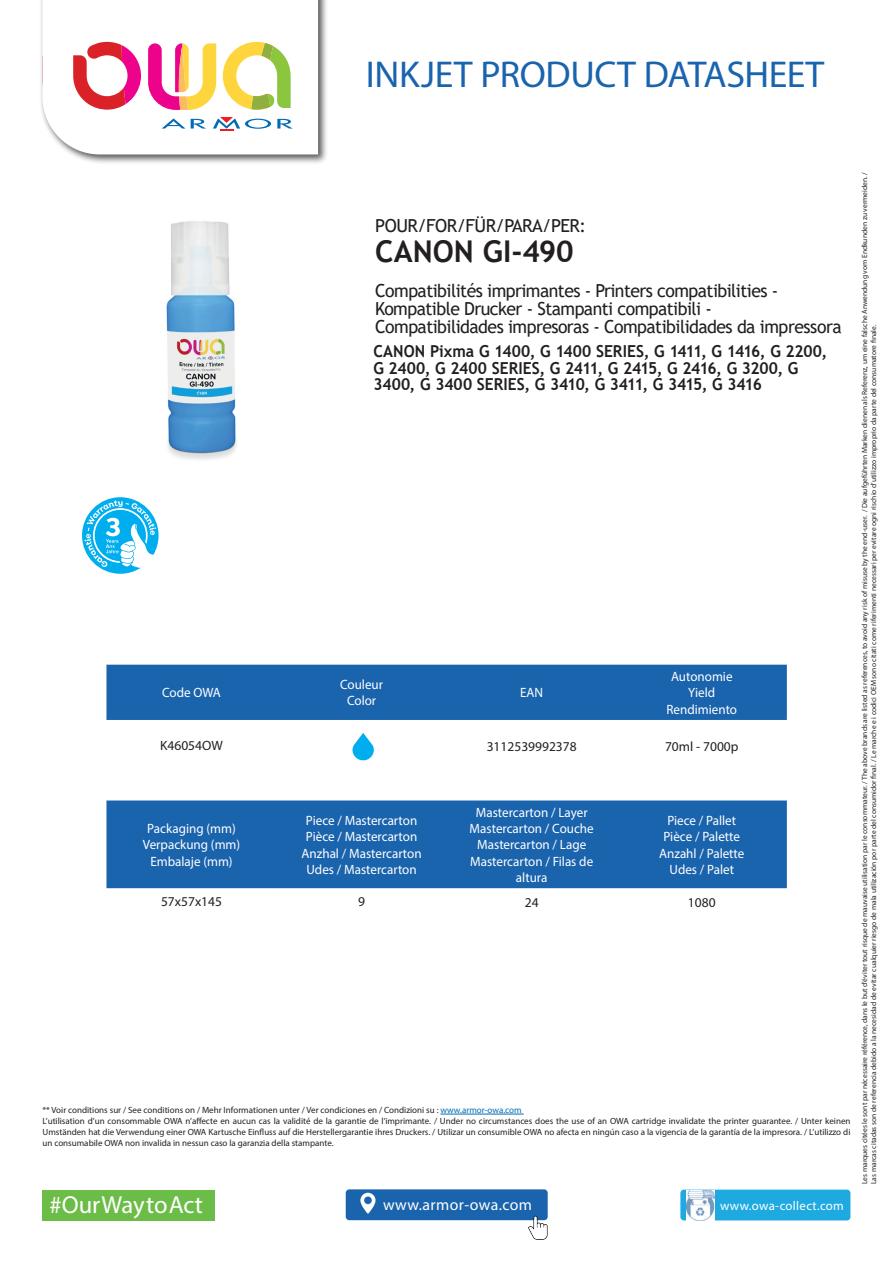
<style>
.page{position:relative;width:893px;height:1263px;background:#fff}
.page>*{position:absolute;margin:0;border:0;box-sizing:border-box;transform-origin:0 0}
.t1{font:37.5px "Myriad Pro";letter-spacing:-.01em;color:#1a63ad}
.t2{font:700 30px "Trebuchet MS";color:#231f20}
.t3{font:24.6px "Myriad Pro";color:#fff}
.t4{font:18px/18px "Trebuchet MS";letter-spacing:-.03em;color:#231f20}
.t5{font:700 16.5px/16.5px "Trebuchet MS";letter-spacing:-.01em;color:#231f20;scale:.95 1}
.t6{font:15.75px "Myriad Pro";letter-spacing:.025em;color:#fff}
.t7{font:13.5px/16.2px "Myriad Pro";color:#fff;text-align:center}
.t8{font:13.5px "Myriad Pro";color:#231f20}
.t9{font:12.75px "Myriad Pro";letter-spacing:.025em;color:#fff}
.t10{font:9px/10.8px "Myriad Pro";color:#231f20}
.t11{font:7.5px/9px "Myriad Pro";color:#231f20}
.s1{color:#006bb6}
</style>
<div class="page">
<div style="left:106px;top:665px;width:681px;height:55px;background:#1a63ad"></div>
<div style="left:106px;top:800px;width:681px;height:88px;background:#1a63ad"></div>
<hr style="left:440px;top:1114px;width:84px;height:1px;background:#006bb6">
<img style="left:166px;top:221px;width:71px;height:239px">
<svg style="left:82px;top:497px;width:77px;height:77px"></svg>
<svg style="left:352px;top:733px;width:22px;height:28px"></svg>
<div style="left:680px;top:1189px;width:170px;height:31px;background:#1eaae1;border-radius:4px"></div>
<div style="left:43px;top:1189px;width:172px;height:31px;background:#6bbd48"></div>
<img style="left:686px;top:1190px;width:28px;height:30px">
<div style="left:346px;top:1189px;width:202px;height:31px;background:#1a63ad;border-radius:4px"></div>
<svg style="left:528px;top:1216px;width:20px;height:24px"></svg>
<svg style="left:360px;top:1193px;width:16px;height:21px"></svg>
<div style="left:39px;top:0;width:289px;height:165px;background:#231f20;opacity:.75"></div>
<svg style="left:43px;top:0;width:275px;height:154px"></svg>
<h1 class="t1" style="left:366px;top:51px;width:460px">INKJET PRODUCT DATASHEET</h1>
<h3 class="t4" style="left:375px;top:216px;width:212px">POUR/FOR/FÜR/PARA/PER:</h3>
<h2 class="t2" style="left:375px;top:232px;width:200px">CANON GI-490</h2>
<h3 class="t4" style="left:375px;top:281px;width:468px">Compatibilités imprimantes - Printers compatibilities -<br>Kompatible Drucker - Stampanti compatibili -<br>Compatibilidades impresoras - Compatibilidades da impressora</h3>
<h3 class="t5" style="left:373px;top:343px;width:479px">CANON Pixma G 1400, G 1400 SERIES, G 1411, G 1416, G 2200,<br>G 2400, G 2400 SERIES, G 2411, G 2415, G 2416, G 3200, G<br>3400, G 3400 SERIES, G 3410, G 3411, G 3415, G 3416</h3>
<h3 class="t7" style="left:162px;top:684px;width:60px">Code OWA</h3>
<h3 class="t7" style="left:340px;top:676px;width:45px">Couleur<br>Color</h3>
<h3 class="t7" style="left:520px;top:684px;width:25px">EAN</h3>
<h3 class="t8" style="left:160px;top:737px;width:64px">K46054OW</h3>
<h3 class="t8" style="left:487px;top:738px;width:92px">3112539992378</h3>
<h3 class="t7" style="left:666px;top:668px;width:72px">Autonomie<br>Yield<br>Rendimiento</h3>
<h3 class="t8" style="left:665px;top:738px;width:75px">70ml - 7000p</h3>
<h3 class="t7" style="left:143px;top:820px;width:99px">Packaging (mm)<br>Verpackung (mm)<br>Embalaje (mm)</h3>
<h3 class="t7" style="left:302px;top:812px;width:122px">Piece / Mastercarton<br>Pièce / Mastercarton<br>Anzhal / Mastercarton<br>Udes / Mastercarton</h3>
<h3 class="t7" style="left:470px;top:804px;width:126px">Mastercarton / Layer<br>Mastercarton / Couche<br>Mastercarton / Lage<br>Mastercarton / Filas de altura</h3>
<h3 class="t7" style="left:659px;top:812px;width:87px">Piece / Pallet<br>Pièce / Palette<br>Anzahl / Palette<br>Udes / Palet</h3>
<h3 class="t8" style="left:161px;top:893px;width:62px">57x57x145</h3>
<h3 class="t8" style="left:358px;top:893px;width:8px">9</h3>
<h3 class="t8" style="left:688px;top:894px;width:29px">1080</h3>
<h3 class="t8" style="left:525px;top:894px;width:15px">24</h3>
<p class="t10" style="left:43px;top:1104px;width:809px">** Voir conditions sur / See conditions on / Mehr Informationen unter / Ver condiciones en / Condizioni su : <span class="s1">www.armor-owa.com<br></span>L’utilisation d’un consommable OWA n’affecte en aucun cas la validité de la garantie de l’imprimante. / Under no circumstances does the use of an OWA cartridge invalidate the printer guarantee. / Unter keinen Umständen hat die Verwendung einer OWA Kartusche Einfluss auf die Herstellergarantie ihres Druckers. / Utilizar un consumible OWA no afecta en ningún caso a la vigencia de la garantía de la impresora. / L’utilizzo di un consumabile OWA non invalida in nessun caso la garanzia della stampante.</p>
<h3 class="t3" style="left:50px;top:1189px;width:155px">#OurWaytoAct</h3>
<h3 class="t6" style="left:383px;top:1195px;width:151px">www.armor-owa.com</h3>
<h3 class="t9" style="left:720px;top:1198px;width:125px">www.owa-collect.com</h3>
<p class="t11" style="left:860px;top:1184px;width:1013px;rotate:-90deg">Les marques citées le sont par nécessaire référence, dans le but d’éviter tout risque de mauvaise utilisation par le consommateur. / The above brands are listed as references, to avoid any risk of misuse by the end-user. / Die aufgeführten Marken dienen als Referenz, um eine falsche Anwendung vom Endkunden zu vermeiden. /<br>Las marcas citadas son de referencia debido a la necesidad de evitar cualquier riesgo de mala utilización por parte del consumidor final. / Le marche e i codici OEM sono citati come riferimenti necessari per evitare ogni rischio d’utilizzo improprio da parte del consumatore finale.</p>
</div>
